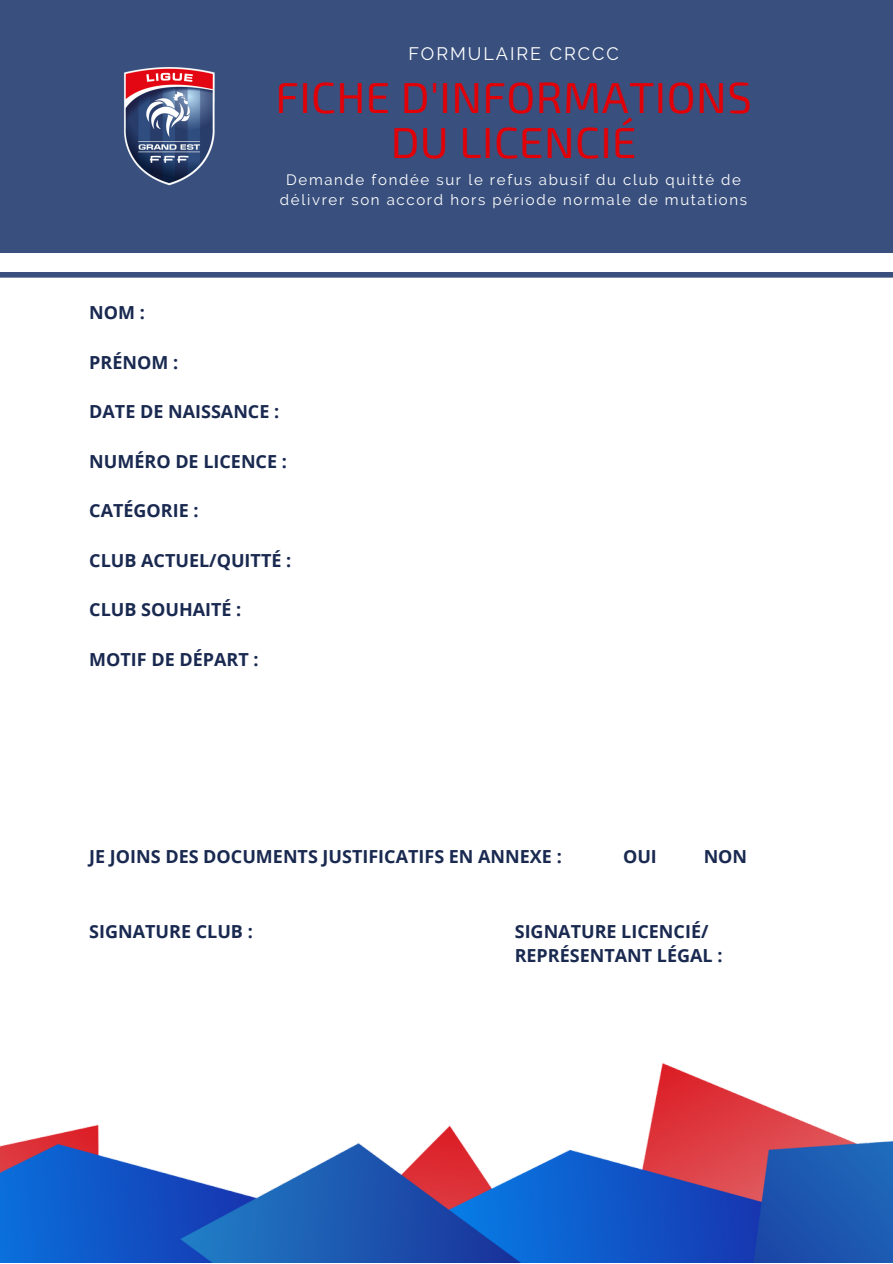
<style>
.page{position:relative;width:893px;height:1264px;background:#fff}
.page>*{position:absolute;margin:0;border:0;box-sizing:border-box;transform-origin:0 0}
.t1{font:43.5px "Exo 2";letter-spacing:.01em;color:#e20007}
.t2{font:700 18px "Open Sans";color:#192950}
.t3{font:18px "Raleway";letter-spacing:.11em;color:#fff}
.t4{font:15px "Raleway";letter-spacing:.11em;color:#fff}
</style>
<div class="page">
<img style="left:0;top:277px;width:892px;height:985px">
<div style="left:0;top:0;width:892px;height:253px;background:#39507e"></div>
<img style="left:124px;top:67px;width:91px;height:119px">
<div style="left:0;top:272px;width:892px;height:5px;background:#39507e"></div>
<p class="t3" style="left:408px;top:43px;width:212px">FORMULAIRE CRCCC</p>
<p class="t1" style="left:275px;top:70px;width:477px">FICHE D'INFORMATIONS</p>
<p class="t1" style="left:390px;top:115px;width:247px">DU LICENCIÉ</p>
<p class="t4" style="left:286px;top:170px;width:456px">Demande fondée sur le refus abusif du club quitté de</p>
<p class="t4" style="left:280px;top:191px;width:468px">délivrer son accord hors période normale de mutations</p>
<p class="t2" style="left:89px;top:300px;width:57px">NOM :</p>
<p class="t2" style="left:89px;top:349px;width:90px">PRÉNOM :</p>
<p class="t2" style="left:89px;top:399px;width:191px">DATE DE NAISSANCE :</p>
<p class="t2" style="left:89px;top:448px;width:199px">NUMÉRO DE LICENCE :</p>
<p class="t2" style="left:89px;top:498px;width:111px">CATÉGORIE :</p>
<p class="t2" style="left:89px;top:547px;width:203px">CLUB ACTUEL/QUITTÉ :</p>
<p class="t2" style="left:89px;top:597px;width:154px">CLUB SOUHAITÉ :</p>
<p class="t2" style="left:89px;top:646px;width:171px">MOTIF DE DÉPART :</p>
<p class="t2" style="left:89px;top:844px;width:474px">JE JOINS DES DOCUMENTS JUSTIFICATIFS EN ANNEXE :</p>
<p class="t2" style="left:623px;top:844px;width:35px">OUI</p>
<p class="t2" style="left:703px;top:844px;width:45px">NON</p>
<p class="t2" style="left:89px;top:918px;width:165px">SIGNATURE CLUB :</p>
<p class="t2" style="left:514px;top:918px;width:195px">SIGNATURE LICENCIÉ/</p>
<p class="t2" style="left:514px;top:943px;width:209px">REPRÉSENTANT LÉGAL :</p>
</div>
